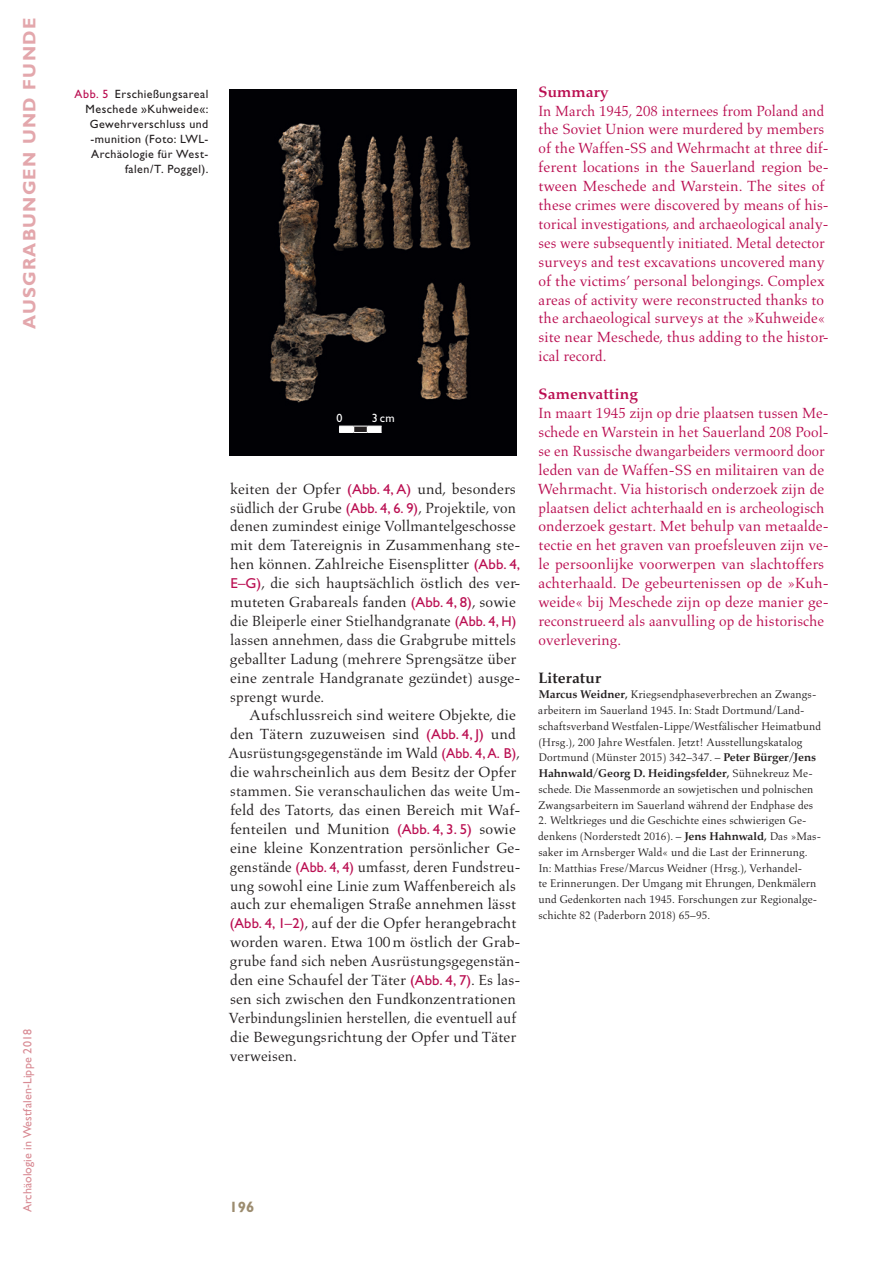
<style>
.page{position:relative;width:893px;height:1263px;background:#fff}
.page>*{position:absolute;margin:0;border:0;box-sizing:border-box;transform-origin:0 0}
.t1{font:18px "Gill Sans Std Bold 5";letter-spacing:.07em;color:#e3a7ac}
.t2{font:15px/18.9px "Aldus LT Std";letter-spacing:.005em;color:#231f20}
.t3{font:15px/18.9px "Aldus LT Std";letter-spacing:.005em;color:#ba0e51}
.t4{font:700 15px "Aldus Nova";letter-spacing:.015em;color:#ba0e51}
.t5{font:700 15px "Aldus Nova";letter-spacing:.015em;color:#231f20}
.t6{font:700 15px "Gill Sans Std";color:#9c8c6f}
.t7{font:12px/15px "Gill Sans Std";letter-spacing:.035em;color:#231f20;text-align:right}
.t8{font:12px "Gill Sans Std 5";letter-spacing:.01em;color:#d88a93}
.t9{font:12px "Gill Sans Std";color:#fff}
.t10{font:11.25px/15.8px "Aldus LT Std";letter-spacing:.01em;color:#231f20}
.t11{font:700 11.25px "Aldus Nova";color:#231f20}
.s1{color:#ba0e51}
.s2{font-family:"Gill Sans Std";font-size:14.4px;color:#ba0e51}
.s3{font-family:"Aldus Nova";font-weight:700}
.s4{font-family:"Aldus LT Std";font-weight:400}
</style>
<div class="page">
<img style="left:230px;top:90px;width:287px;height:366px">
<svg style="left:339px;top:426px;width:43px;height:7px"></svg>
<p class="t1" style="left:19px;top:329px;width:312px;rotate:-90deg">AUSGRABUNGEN UND FUNDE</p>
<p class="t8" style="left:21px;top:1212px;width:184px;rotate:-90deg">Archäologie in Westfalen-Lippe 2018</p>
<p class="t7" style="left:75px;top:86px;width:135px"><span class="s1">Abb. 5</span> Erschießungsareal<br>Meschede »Kuhweide«:<br>Gewehrverschluss und -munition (Foto: LWL-<br>Archäologie für West&shy;falen/T. Poggel).</p>
<p class="t9" style="left:336px;top:411px;width:7px">0</p>
<p class="t9" style="left:372px;top:411px;width:24px">3cm</p>
<p class="t2" style="left:230px;top:479px;width:292px">keiten der Opfer <span class="s2">(Abb. 4, A)</span> und, besonders südlich der Grube <span class="s2">(Abb. 4, 6. 9)</span>, Projektile, von denen zumindest einige Vollmantelgeschosse mit dem Tatereignis in Zusammenhang ste&shy;hen können. Zahlreiche Eisensplitter <span class="s2">(Abb. 4, E–G)</span>, die sich hauptsächlich östlich des ver&shy;muteten Grabareals fanden <span class="s2">(Abb. 4, 8)</span>, sowie die Bleiperle einer Stielhandgranate <span class="s2">(Abb. 4, H) </span>lassen annehmen, dass die Grabgrube mittels geballter Ladung (mehrere Sprengsätze über eine zentrale Handgranate gezündet) ausge&shy;sprengt wurde.</p>
<p class="t2" style="left:228px;top:706px;width:294px;text-indent:21px">Aufschlussreich sind weitere Objekte, die den Tätern zuzuweisen sind <span class="s2">(Abb. 4, J)</span> und Ausrüstungsgegenstände im Wald <span class="s2">(Abb. 4,A. B)</span>, die wahrscheinlich aus dem Besitz der Opfer stammen. Sie veranschaulichen das weite Um&shy;feld des Tatorts, das einen Bereich mit Waf&shy;fenteilen und Munition <span class="s2">(Abb. 4, 3. 5)</span> sowie eine kleine Konzentration persönlicher Ge&shy;genstände <span class="s2">(Abb. 4, 4)</span> umfasst, deren Fundstreu&shy;ung sowohl eine Linie zum Waffenbereich als auch zur ehemaligen Straße annehmen lässt <span class="s2">(Abb. 4, 1–2)</span>, auf der die Opfer herangebracht worden waren. Etwa 100m östlich der Grab&shy;grube fand sich neben Ausrüstungsgegenstän&shy;den eine Schaufel der Täter <span class="s2">(Abb. 4, 7)</span>. Es las&shy;sen sich zwischen den Fundkonzentrationen Verbindungslinien herstellen, die eventuell auf die Bewegungsrichtung der Opfer und Täter verweisen.</p>
<p class="t4" style="left:538px;top:83px;width:71px">Summary</p>
<p class="t3" style="left:538px;top:101px;width:292px">In March 1945, 208 internees from Poland and the Soviet Union were murdered by members of the Waffen-SS and Wehrmacht at three dif&shy;ferent locations in the Sauerland region be&shy;tween Meschede and Warstein. The sites of these crimes were discovered by means of his&shy;torical investigations, and archaeological analy&shy;ses were subsequently initiated. Metal detector surveys and test excavations uncovered many of the victims’ personal belongings. Complex areas of activity were reconstructed thanks to the archaeological surveys at the »Kuhweide« site near Meschede, thus adding to the histor&shy;ical record.</p>
<p class="t4" style="left:538px;top:385px;width:101px">Samenvatting</p>
<p class="t3" style="left:538px;top:404px;width:293px">In maart 1945 zijn op drie plaatsen tussen Me&shy;schede en Warstein in het Sauerland 208 Pool&shy;se en Russische dwangarbeiders vermoord door leden van de Waffen-SS en militairen van de Wehrmacht. Via historisch onderzoek zijn de plaatsen delict achterhaald en is archeologisch onderzoek gestart. Met behulp van metaalde&shy;tectie en het graven van proefsleuven zijn ve&shy;le persoonlijke voorwerpen van slachtoffers achterhaald. De gebeurtenissen op de »Kuh&shy;weide« bij Meschede zijn op deze manier ge&shy;reconstrueerd als aanvulling op de historische overlevering.</p>
<p class="t5" style="left:538px;top:669px;width:64px">Literatur</p>
<p class="t10" style="left:538px;top:687px;width:284px"><span class="s3">Marcus Weidner,</span> Kriegsendphaseverbrechen an Zwangs&shy;arbeitern im Sauerland 1945. In: Stadt Dortmund/Land&shy;schaftsverband Westfalen-Lippe/Westfälischer Heimatbund (Hrsg.), 200 Jahre Westfalen. Jetzt! Ausstellungskatalog Dortmund (Münster 2015) 342–347. – <span class="s3">Peter Bürger/Jens</span></p>
<p class="t11" style="left:539px;top:767px;width:276px">Hahnwald/Georg D. Heidingsfelder, <span class="s4">Sühnekreuz Me-</span></p>
<p class="t10" style="left:538px;top:781px;width:277px">schede. Die Massenmorde an sowjetischen und polnischen<br>Zwangsarbeitern im Sauerland während der Endphase des</p>
<p class="t10" style="left:538px;top:813px;width:284px">2. Weltkrieges und die Geschichte eines schwierigen Ge&shy;denkens (Norderstedt 2016). – <span class="s3">Jens Hahnwald,</span> Das »Mas&shy;saker im Arnsberger Wald« und die Last der Erinnerung.<br>In: Matthias Frese/Marcus Weidner (Hrsg.), Verhandel-<br>te Erinnerungen. Der Umgang mit Ehrungen, Denkmälern und Gedenkorten nach 1945. Forschungen zur Regionalge&shy;schichte 82 (Paderborn 2018) 65–95.</p>
<p class="t6" style="left:230px;top:1198px;width:26px">196</p>
</div>
